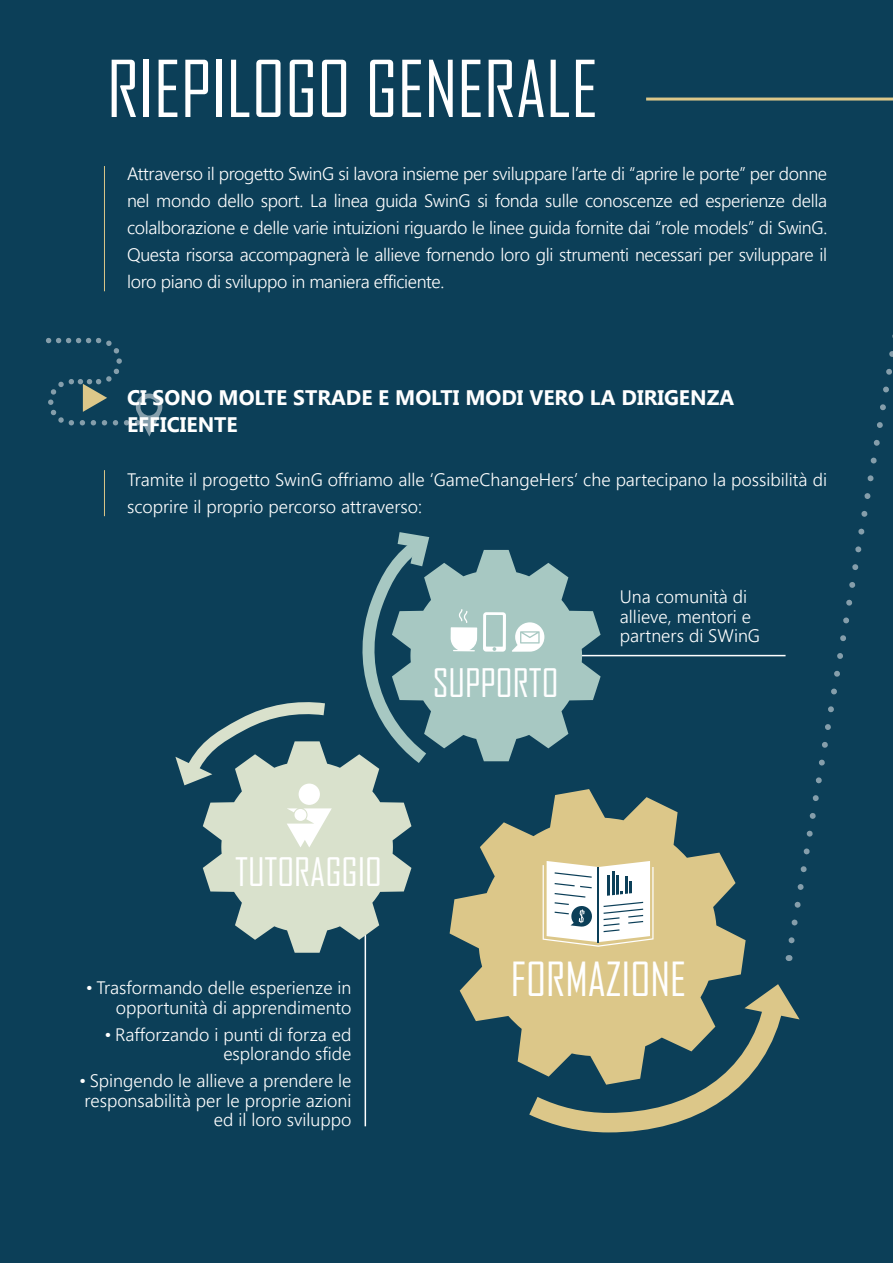
<style>
.page{position:relative;width:893px;height:1263px;background:#0c3f58}
.page>*{position:absolute;margin:0;border:0;box-sizing:border-box;transform-origin:0 0}
.t1{font:75px "Agency FB";color:#fff}
.t2{font:45px "Agency FB";color:#fff}
.t3{font:37.65px "Agency FB";color:#fff}
.t4{font:700 21px/27px "Segoe UI";color:#fff}
.t5{font:300 18px/19.5px "Segoe UI";color:#fff;text-align:right}
</style>
<div class="page">
<hr style="left:104px;top:166px;width:1px;height:125px;background:#dcc789">
<svg style="left:459px;top:800px;width:287px;height:221px;fill:#dcc789"></svg>
<hr style="left:365px;top:926px;width:1px;height:200px;background:#fff">
<hr style="left:571px;top:655px;width:214px;height:1px;background:#fff">
<svg style="left:175px;top:532px;width:478px;height:421px"></svg>
<svg style="left:507px;top:979px;width:274px;height:154px"></svg>
<svg style="left:744px;top:984px;width:56px;height:35px"></svg>
<svg style="left:46px;top:338px;width:116px;height:99px"></svg>
<hr style="left:104px;top:470px;width:1px;height:46px;background:#dcc789">
<svg style="left:785px;top:334px;width:108px;height:610px"></svg>
<hr style="left:646px;top:98px;width:247px;height:3px;background:#dcc789">
<h1 class="t1" style="left:107px;top:57px;width:493px">RIEPILOGO GENERALE</h1>
<p class="t5" style="left:127px;top:162px;width:702px;line-height:27px;text-align:justify">Attraverso il progetto SwinG si lavora insieme per sviluppare l’arte di “aprire le porte” per donne nel mondo dello sport. La linea guida SwinG si fonda sulle conoscenze ed esperienze della colalborazione e delle varie intuizioni riguardo le linee guida fornite dai “role models” di SwinG.<br>Questa risorsa accompagnerà le allieve fornendo loro gli strumenti necessari per sviluppare il loro piano di sviluppo in maniera efficiente.</p>
<p class="t4" style="left:127px;top:384px;width:609px">CI SONO MOLTE STRADE E MOLTI MODI VERO LA DIRIGENZA<br>EFFICIENTE</p>
<p class="t5" style="left:127px;top:468px;width:701px;line-height:27px;text-align:left">Tramite il progetto SwinG offriamo alle ‘GameChangeHers’ che partecipano la possibilità di scoprire il proprio percorso attraverso:</p>
<h3 class="t3" style="left:433px;top:666px;width:127px">SUPPORTO</h3>
<p class="t5" style="left:620px;top:589px;width:142px;text-align:left">Una comunità di allieve, mentori e partners di SWinG</p>
<h3 class="t3" style="left:235px;top:856px;width:148px">TUTORAGGIO</h3>
<p class="t5" style="left:86px;top:980px;width:267px">• Trasformando delle esperienze in opportunità di apprendimento</p>
<p class="t5" style="left:105px;top:1026px;width:248px">• Rafforzando i punti di forza ed esplorando sfide</p>
<p class="t5" style="left:79px;top:1073px;width:274px">• Spingendo le allieve a prendere le responsabilità per le proprie azioni ed il loro sviluppo</p>
<h2 class="t2" style="left:511px;top:960px;width:177px">FORMAZIONE</h2>
</div>
